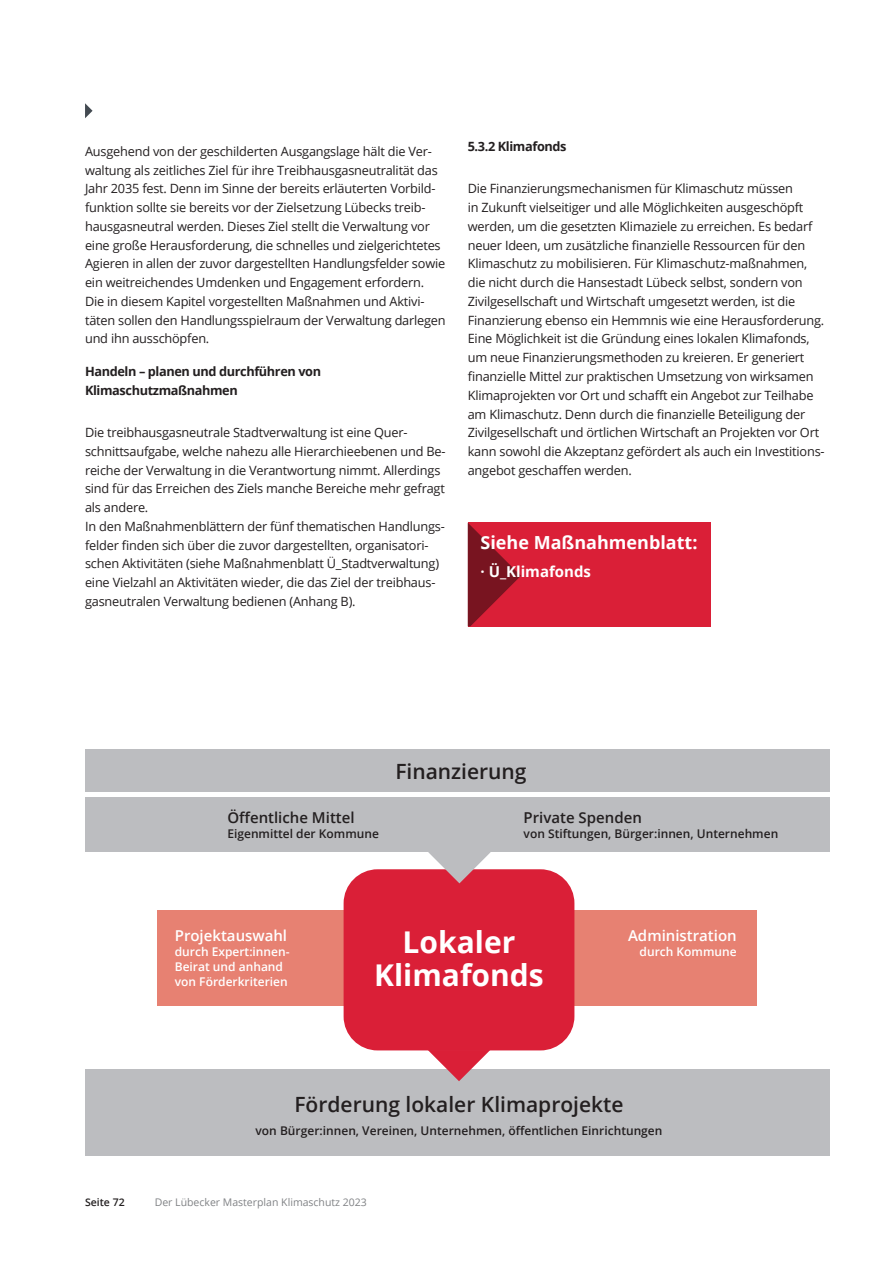
<style>
.page{position:relative;width:893px;height:1263px;background:#fff}
.page>*{position:absolute;margin:0;border:0;box-sizing:border-box;transform-origin:0 0}
.t1{font:700 30px "Open Sans";color:#fff}
.t2{font:600 21px "Open Sans";color:#231f20}
.t3{font:700 18px "Open Sans";color:#fff}
.t4{font:600 15px "Open Sans";color:#231f20}
.t5{font:600 15px "Open Sans";color:#fff}
.t6{font:700 15px "Open Sans";color:#fff}
.t7{font:12.75px/18.8px "Open Sans";letter-spacing:-.015em;color:#231f20}
.t8{font:700 12.75px/18.8px "Open Sans";letter-spacing:-.03em;color:#231f20}
.t9{font:600 12px "Open Sans";color:#231f20}
.t10{font:600 12px/15px "Open Sans";color:#fff}
.t11{font:10.5px "Open Sans";color:#808285}
.t12{font:600 10.5px "Open Sans";color:#231f20}
</style>
<div class="page">
<div style="left:85px;top:1069px;width:744px;height:86px;background:#bcbdc0"></div>
<div style="left:157px;top:910px;width:600px;height:96px;background:#e78172"></div>
<div style="left:344px;top:869px;width:230px;height:181px;background:#da1f37;border-radius:34px"></div>
<div style="left:85px;top:749px;width:744px;height:43px;background:#bcbdc0"></div>
<div style="left:85px;top:798px;width:744px;height:54px;background:#bcbdc0"></div>
<svg style="left:428px;top:852px;width:63px;height:31px"></svg>
<svg style="left:428px;top:1050px;width:62px;height:31px"></svg>
<div style="left:468px;top:522px;width:242px;height:104px;background:#da1f37"></div>
<svg style="left:468px;top:523px;width:53px;height:103px"></svg>
<svg style="left:85px;top:103px;width:8px;height:15px"></svg>
<p class="t7" style="left:85px;top:141px;width:362px">Ausgehend von der geschilderten Ausgangslage hält die Ver&shy;waltung als zeitliches Ziel für ihre Treibhausgasneutralität das Jahr 2035 fest. Denn im Sinne der bereits erläuterten Vorbild&shy;funktion sollte sie bereits vor der Zielsetzung Lübecks treib&shy;hausgasneutral werden. Dieses Ziel stellt die Verwaltung vor eine große Herausforderung, die schnelles und zielgerichtetes Agieren in allen der zuvor dargestellten Handlungsfelder sowie ein weitreichendes Umdenken und Engagement erfordern.<br>Die in diesem Kapitel vorgestellten Maßnahmen und Aktivi&shy;täten sollen den Handlungsspielraum der Verwaltung darlegen und ihn ausschöpfen.</p>
<p class="t8" style="left:85px;top:362px;width:238px">Handeln – planen und durchführen von<br>Klimaschutzmaßnahmen</p>
<p class="t7" style="left:85px;top:423px;width:362px">Die treibhausgasneutrale Stadtverwaltung ist eine Quer&shy;schnittsaufgabe, welche nahezu alle Hierarchieebenen und Be&shy;reiche der Verwaltung in die Verantwortung nimmt. Allerdings sind für das Erreichen des Ziels manche Bereiche mehr gefragt als andere.<br>In den Maßnahmenblättern der fünf thematischen Handlungs&shy;felder finden sich über die zuvor dargestellten, organisatori&shy;schen Aktivitäten (siehe Maßnahmenblatt Ü_Stadtverwaltung) eine Vielzahl an Aktivitäten wieder, die das Ziel der treibhaus&shy;gasneutralen Verwaltung bedienen (Anhang B).</p>
<p class="t8" style="left:468px;top:137px;width:100px">5.3.2 Klimafonds</p>
<p class="t7" style="left:468px;top:179px;width:358px">Die Finanzierungsmechanismen für Klimaschutz müssen<br>in Zukunft vielseitiger und alle Möglichkeiten ausgeschöpft werden, um die gesetzten Klimaziele zu erreichen. Es bedarf neuer Ideen, um zusätzliche finanzielle Ressourcen für den Klimaschutz zu mobilisieren. Für Klimaschutz-maßnahmen, die nicht durch die Hansestadt Lübeck selbst, sondern von Zivilgesellschaft und Wirtschaft umgesetzt werden, ist die Finanzierung ebenso ein Hemmnis wie eine Herausforderung.<br>Eine Möglichkeit ist die Gründung eines lokalen Klimafonds, um neue Finanzierungsmethoden zu kreieren. Er generiert finanzielle Mittel zur praktischen Umsetzung von wirksamen Klimaprojekten vor Ort und schafft ein Angebot zur Teilhabe am Klimaschutz. Denn durch die finanzielle Beteiligung der Zivilgesellschaft und örtlichen Wirtschaft an Projekten vor Ort kann sowohl die Akzeptanz gefördert als auch ein Investitions&shy;angebot geschaffen werden.</p>
<h3 class="t3" style="left:480px;top:529px;width:219px">Siehe Maßnahmenblatt:</h3>
<p class="t6" style="left:480px;top:561px;width:112px">· Ü_Klimafonds</p>
<p class="t4" style="left:227px;top:807px;width:129px">Öffentliche Mittel</p>
<p class="t9" style="left:227px;top:825px;width:153px">Eigenmittel der Kommune</p>
<h2 class="t2" style="left:395px;top:757px;width:133px">Finanzierung</h2>
<p class="t4" style="left:524px;top:807px;width:120px">Private Spenden</p>
<p class="t9" style="left:524px;top:825px;width:256px">von Stiftungen, Bürger:innen, Unternehmen</p>
<p class="t5" style="left:175px;top:926px;width:114px">Projektauswahl</p>
<p class="t10" style="left:175px;top:944px;width:116px">durch Expert:innen-<br>Beirat und anhand von Förderkriterien</p>
<h1 class="t1" style="left:403px;top:921px;width:114px">Lokaler</h1>
<h1 class="t1" style="left:374px;top:954px;width:171px">Klimafonds</h1>
<p class="t5" style="left:628px;top:926px;width:110px">Administration</p>
<p class="t10" style="left:640px;top:944px;width:99px">durch Kommune</p>
<h2 class="t2" style="left:294px;top:1090px;width:331px">Förderung lokaler Klimaprojekte</h2>
<p class="t9" style="left:256px;top:1122px;width:408px">von Bürger:innen, Vereinen, Unternehmen, öffentlichen Einrichtungen</p>
<p class="t12" style="left:85px;top:1195px;width:41px">Seite 72</p>
<p class="t11" style="left:155px;top:1195px;width:214px">Der Lübecker Masterplan Klimaschutz 2023</p>
</div>
